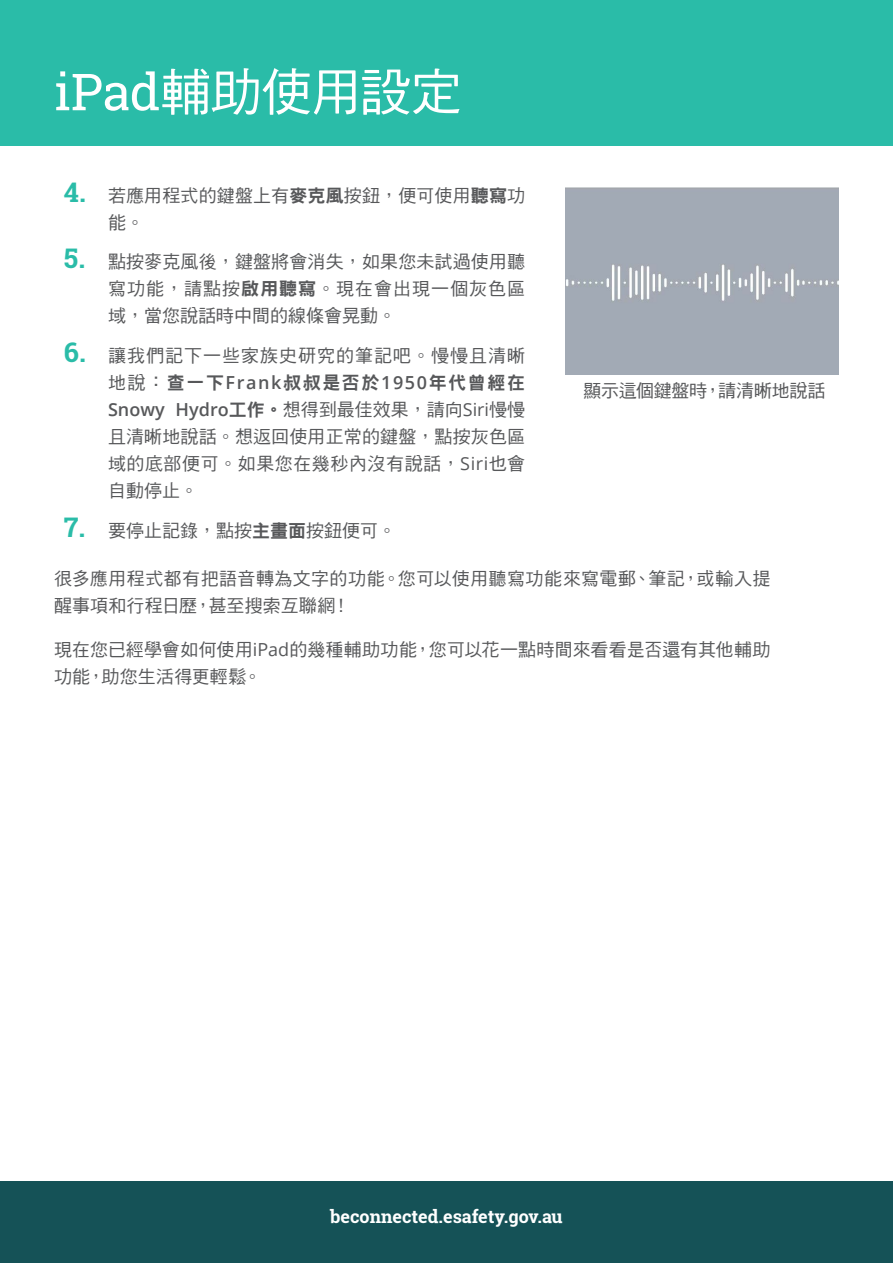
<style>
.page{position:relative;width:893px;height:1263px;background:#fff}
.page>*{position:absolute;margin:0;border:0;box-sizing:border-box;transform-origin:0 0}
.t1{font:51px "DF Hei Std W5";letter-spacing:-.01em;color:#fff}
.t2{font:18px/27px "DF Hei Std W5";letter-spacing:.01em;color:#57585a}
.t3{font:700 18px "Roboto Slab";color:#fff}
.t4{font:18px "DF Hei Std W9";letter-spacing:.09em;color:#57585a}
.t5{font:18px "DF Hei Std W5";letter-spacing:.055em;color:#57585a}
.s1{font-family:"Roboto Slab"}
.s2{font-family:"Roboto Slab";font-weight:700;font-size:27px;color:#2abca8}
.s3{font-family:"DF Hei Std W9"}
.s4{font-family:"DF Hei Std W5"}
.s5{font-family:"Open Sans";font-weight:600}
.s6{font-family:"Open Sans"}
</style>
<div class="page">
<div style="left:0;top:1181px;width:893px;height:82px;background:#155257"></div>
<div style="left:0;top:0;width:893px;height:145px;background:#2abca8"></div>
<div style="left:566px;top:188px;width:273px;height:186px;background:#a2aab5"></div>
<h1 class="t1" style="left:54px;top:64px;width:409px"><span class="s1">iPad</span>輔助使用設定</h1>
<p class="t2" style="left:108px;top:181px;width:419px;text-indent:-44px"><span class="s2">4.</span> 若應用程式的鍵盤上有<span class="s3">麥克風</span>按鈕，便可使用<span class="s3">聽寫</span>功能。</p>
<p class="t2" style="left:108px;top:248px;width:419px;text-align:justify;text-indent:-44px"><span class="s2">5.</span> 點按麥克風後，鍵盤將會消失，如果您未試過使用聽寫功能，請點按<span class="s3">啟用聽寫</span>。現在會出現一個灰色區域，當您說話時中間的線條會晃動。</p>
<p class="t5" style="left:64px;top:346px;width:463px"><span class="s2">6.</span> 讓我們記下一些家族史研究的筆記吧。慢慢且清晰</p>
<p class="t4" style="left:108px;top:373px;width:419px"><span class="s4">地說：</span>查一下<span class="s5">Frank</span>叔叔是否於<span class="s5">1950</span>年代曾經在</p>
<p class="t2" style="left:108px;top:396px;width:419px;text-align:justify"><span class="s5">Snowy Hydro</span><span class="s3">工作。</span>想得到最佳效果，請向<span class="s6">Siri</span>慢慢且清晰地說話。想返回使用正常的鍵盤，點按灰色區域的底部便可。如果您在幾秒內沒有說話，<span class="s6">Siri</span>也會自動停止。</p>
<p class="t2" style="left:64px;top:516px;width:334px"><span class="s2">7.</span> 要停止記錄，點按<span class="s3">主畫面</span>按鈕便可。</p>
<p class="t2" style="left:54px;top:565px;width:718px">很多應用程式都有把語音轉為文字的功能。您可以使用聽寫功能來寫電郵、筆記，或輸入提醒事項和行程日歷，甚至搜索互聯網！</p>
<p class="t2" style="left:54px;top:636px;width:718px">現在您已經學會如何使用<span class="s6">iPad</span>的幾種輔助功能，您可以花一點時間來看看是否還有其他輔助功能，助您生活得更輕鬆。</p>
<p class="t2" style="left:584px;top:376px;width:243px">顯示這個鍵盤時，請清晰地說話</p>
<p class="t3" style="left:330px;top:1204px;width:234px">beconnected.esafety.gov.au</p>
</div>
